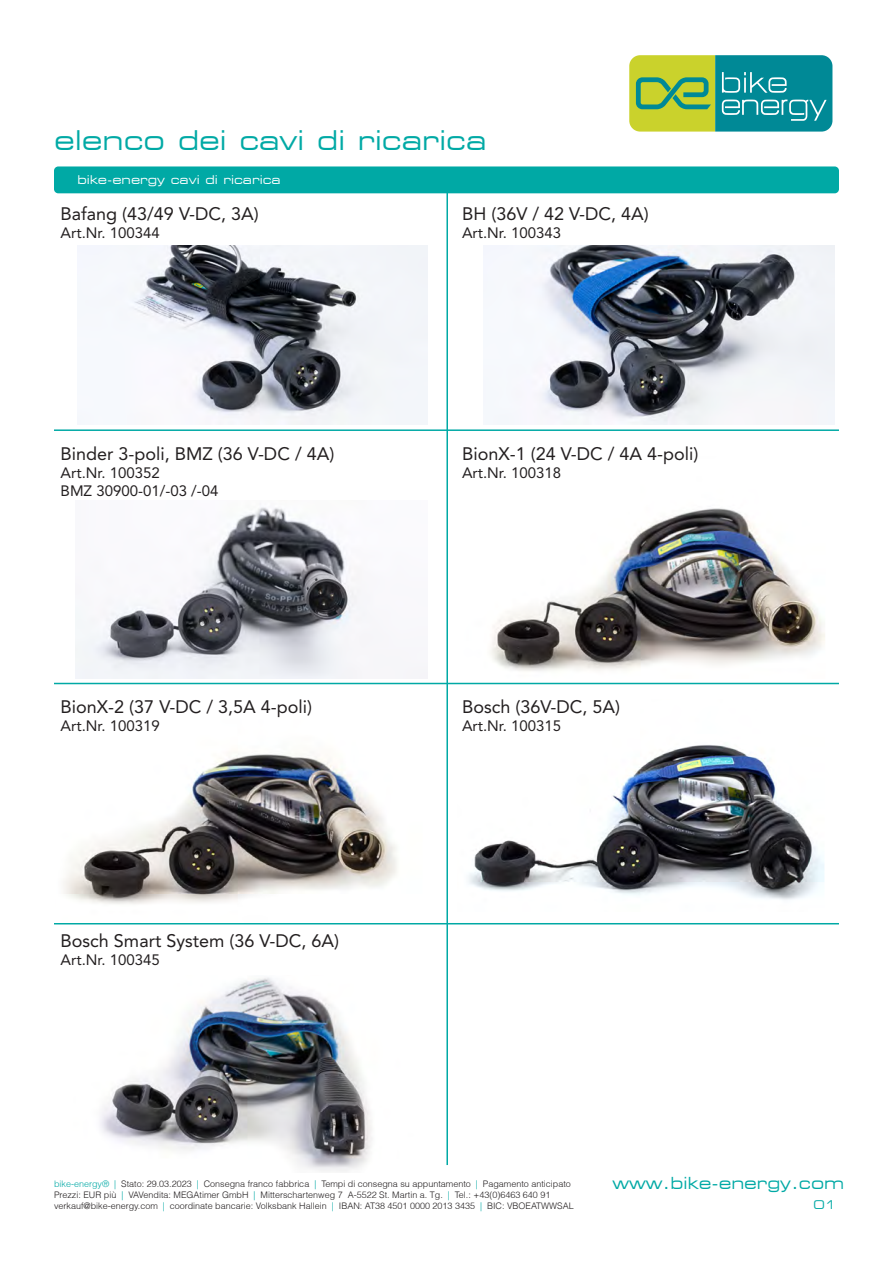
<style>
.page{position:relative;width:893px;height:1263px;background:#fff}
.page>*{position:absolute;margin:0;border:0;box-sizing:border-box;transform-origin:0 0}
.t1{font:expanded 27px "Square 721 BT";color:#00a9a5}
.t2{font:18px "Avenir LT Std";color:#231f20}
.t3{font:expanded 16.5px "Square 721 BT";color:#00a9a5}
.t4{font:15px/18px "Avenir LT Std";color:#231f20}
.t5{font:expanded 12px "Square 721 BT";color:#fff}
.t6{font:expanded 12px "Square 721 BT";color:#00a9a5}
.t7{font:300 9px/10.8px "Helvetica";color:#231f20}
.s1{color:#00a9a5}
</style>
<div class="page">
<div style="left:54px;top:166px;width:785px;height:27px;background:#00a9a5;border-radius:4px"></div>
<hr style="left:54px;top:429px;width:785px;height:2px;background:#00a9a5">
<hr style="left:54px;top:683px;width:785px;height:1px;background:#00a9a5">
<hr style="left:54px;top:923px;width:785px;height:1px;background:#00a9a5">
<hr style="left:446px;top:180px;width:2px;height:985px;background:#00a9a5">
<img style="left:491px;top:508px;width:334px;height:163px">
<img style="left:63px;top:754px;width:334px;height:150px">
<img style="left:77px;top:246px;width:350px;height:178px">
<img style="left:483px;top:246px;width:352px;height:178px">
<svg style="left:629px;top:55px;width:204px;height:77px"></svg>
<img style="left:76px;top:507px;width:351px;height:172px">
<img style="left:468px;top:745px;width:356px;height:155px">
<img style="left:100px;top:977px;width:272px;height:195px">
<h1 class="t1" style="left:54px;top:124px;width:434px">elenco dei cavi di ricarica</h1>
<h3 class="t5" style="left:77px;top:173px;width:205px">bike-energy cavi di ricarica</h3>
<h2 class="t2" style="left:61px;top:203px;width:200px">Bafang (43/49 V-DC, 3A)</h2>
<h3 class="t4" style="left:61px;top:224px;width:101px">Art.Nr. 100344</h3>
<h2 class="t2" style="left:462px;top:203px;width:188px">BH (36V / 42 V-DC, 4A)</h2>
<h3 class="t4" style="left:462px;top:224px;width:101px">Art.Nr. 100343</h3>
<h2 class="t2" style="left:61px;top:443px;width:275px">Binder 3-poli, BMZ (36 V-DC / 4A)</h2>
<h3 class="t4" style="left:61px;top:464px;width:159px">Art.Nr. 100352<br>BMZ 30900-01/-03 /-04</h3>
<h2 class="t2" style="left:462px;top:443px;width:238px">BionX-1 (24 V-DC / 4A 4-poli)</h2>
<h3 class="t4" style="left:462px;top:464px;width:101px">Art.Nr. 100318</h3>
<h2 class="t2" style="left:61px;top:697px;width:253px">BionX-2 (37 V-DC / 3,5A 4-poli)</h2>
<h3 class="t4" style="left:61px;top:717px;width:101px">Art.Nr. 100319</h3>
<h2 class="t2" style="left:462px;top:697px;width:160px">Bosch (36V-DC, 5A)</h2>
<h3 class="t4" style="left:462px;top:717px;width:101px">Art.Nr. 100315</h3>
<h2 class="t2" style="left:61px;top:930px;width:280px">Bosch Smart System (36 V-DC, 6A)</h2>
<h3 class="t4" style="left:61px;top:951px;width:101px">Art.Nr. 100345</h3>
<p class="t7" style="left:54px;top:1179px;width:521px"><span class="s1">bike-energy® |</span> Stato: 29.03.2023 <span class="s1">|</span> Consegna franco fabbrica <span class="s1">|</span> Tempi di consegna su appuntamento <span class="s1">|</span> Pagamento anticipato<br>Prezzi: EUR più <span class="s1">|</span> VAVendita: MEGAtimer GmbH <span class="s1">|</span> Mitterschartenweg 7 A-5522 St. Martin a. Tg. <span class="s1">|</span> Tel.: +43(0)6463 640 91 verkauf@bike-energy.com <span class="s1">|</span> coordinate bancarie: Volksbank Hallein <span class="s1">|</span> IBAN: AT38 4501 0000 2013 3435 <span class="s1">|</span> BIC: VBOEATWWSAL</p>
<h3 class="t3" style="left:612px;top:1173px;width:233px">www.bike-energy.com</h3>
<h3 class="t6" style="left:813px;top:1197px;width:24px">01</h3>
</div>
